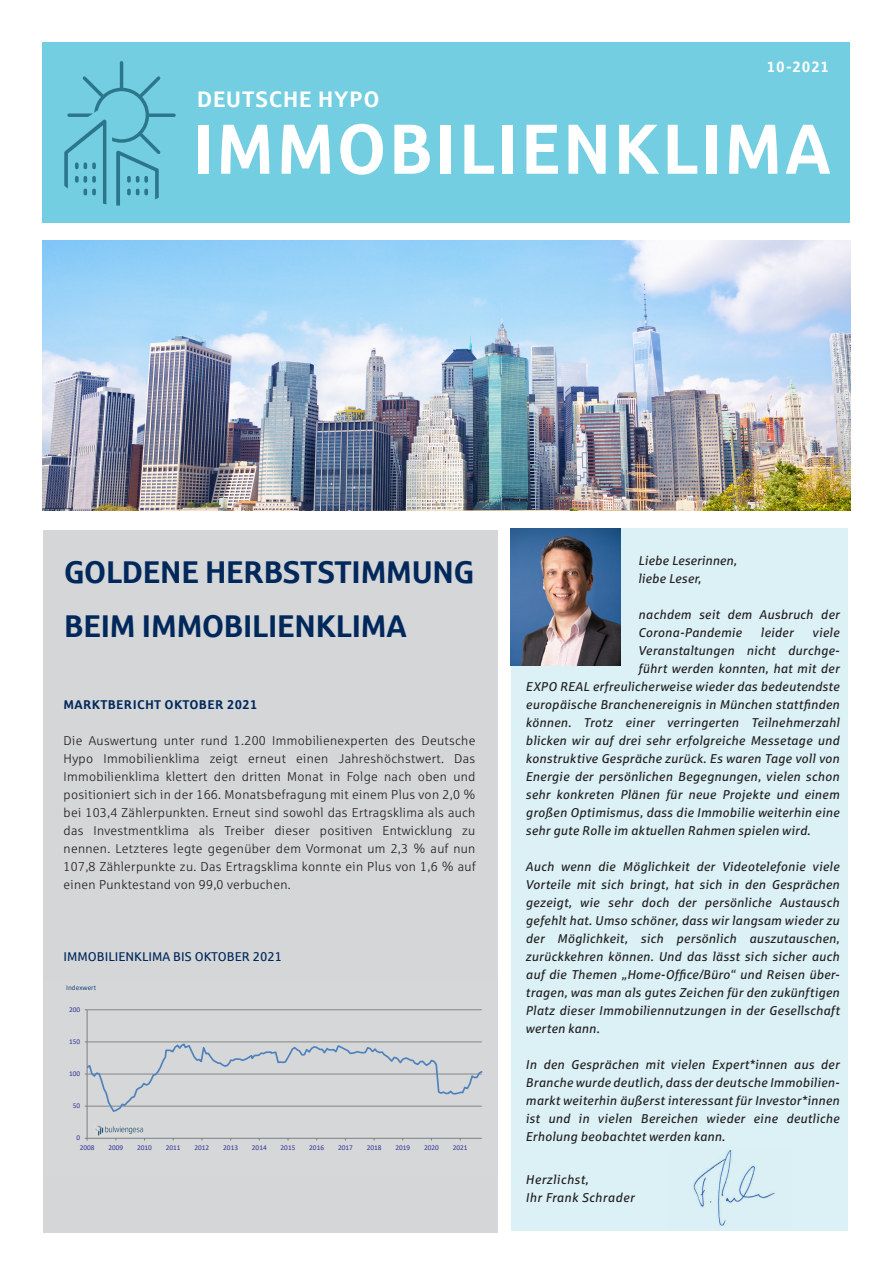
<style>
.page{position:relative;width:893px;height:1263px;background:#fff}
.page>*{position:absolute;margin:0;border:0;box-sizing:border-box;transform-origin:0 0}
.t1{font:700 70.5px "Sparkasse Rg";letter-spacing:.02em;color:#fff}
.t2{font:700 31.5px/54px "Sparkasse Rg";letter-spacing:-.025em;color:#00285b}
.t3{font:700 22.5px "Sparkasse Rg";letter-spacing:.025em;color:#fff}
.t4{font:700 15px "Sparkasse Rg";letter-spacing:.045em;color:#fff}
.t5{font:italic 12.75px/18px "Sparkasse Rg";letter-spacing:.01em;color:#231f20;text-align:justify}
.t6{font:12.75px/18px "Sparkasse Lt";letter-spacing:.025em;color:#231f20;text-align:justify}
.t7{font:12.75px "Sparkasse Rg";color:#00285b}
.t8{font:italic 12.75px "Sparkasse Rg";letter-spacing:.03em;color:#231f20}
.t9{font:700 12.75px "Sparkasse Rg";letter-spacing:.025em;color:#00285b}
.t10{font:7.35px "Calibri";color:#339}
.t11{font:7.35px "Calibri";color:#1f497d}
</style>
<div class="page">
<div style="left:43px;top:43px;width:807px;height:180px;background:#72cee0"></div>
<div style="left:511px;top:529px;width:336px;height:702px;background:#dbf1f6"></div>
<div style="left:43px;top:530px;width:454px;height:702px;background:#d5d6d8"></div>
<img style="left:511px;top:529px;width:109px;height:136px">
<img style="left:670px;top:1149px;width:121px;height:80px">
<svg style="left:64px;top:61px;width:112px;height:145px"></svg>
<div style="left:44px;top:979px;width:453px;height:195px;background:#d5d7d8"></div>
<hr style="left:87px;top:1009px;width:395px;height:1px;background:#868686">
<hr style="left:87px;top:1010px;width:1px;height:128px;background:#7f7f7f">
<hr style="left:87px;top:1138px;width:395px;height:1px;background:#7f7f7f">
<svg style="left:85px;top:1042px;width:397px;height:71px"></svg>
<img style="left:95px;top:1125px;width:48px;height:10px">
<img style="left:43px;top:241px;width:807px;height:270px">
<p class="t3" style="left:197px;top:85px;width:184px">DEUTSCHE HYPO</p>
<p class="t4" style="left:767px;top:57px;width:64px">10-2021</p>
<p class="t1" style="left:192px;top:104px;width:640px">IMMOBILIENKLIMA</p>
<p class="t2" style="left:64px;top:543px;width:412px">GOLDENE HERBSTSTIMMUNG<br>BEIM IMMOBILIENKLIMA</p>
<p class="t9" style="left:64px;top:696px;width:196px">MARKTBERICHT OKTOBER 2021</p>
<p class="t6" style="left:64px;top:731px;width:414px">Die Auswertung unter rund 1.200 Immobilienexperten des Deutsche Hypo Immobilienklima zeigt erneut einen Jahreshöchstwert. Das Immobilienklima klettert den dritten Monat in Folge nach oben und positioniert sich in der 166. Monatsbefragung mit einem Plus von 2,0 % bei 103,4 Zählerpunkten. Erneut sind sowohl das Ertragsklima als auch das Investmentklima als Treiber dieser positiven Entwicklung zu nennen. Letzteres legte gegenüber dem Vormonat um 2,3 % auf nun 107,8 Zählerpunkte zu. Das Ertragsklima konnte ein Plus von 1,6 % auf einen Punktestand von 99,0 verbuchen.</p>
<p class="t7" style="left:64px;top:948px;width:220px">IMMOBILIENKLIMA BIS OKTOBER 2021</p>
<p class="t11" style="left:66px;top:982px;width:32px">Indexwert</p>
<p class="t10" style="left:69px;top:1004px;width:13px">200</p>
<p class="t10" style="left:69px;top:1036px;width:13px">150</p>
<p class="t10" style="left:69px;top:1068px;width:13px">100</p>
<p class="t10" style="left:73px;top:1101px;width:9px">50</p>
<p class="t10" style="left:77px;top:1133px;width:5px">0</p>
<p class="t10" style="left:80px;top:1142px;width:16px">2008</p>
<p class="t10" style="left:108px;top:1142px;width:16px">2009</p>
<p class="t10" style="left:137px;top:1142px;width:16px">2010</p>
<p class="t10" style="left:166px;top:1142px;width:16px">2011</p>
<p class="t10" style="left:194px;top:1142px;width:16px">2012</p>
<p class="t10" style="left:223px;top:1142px;width:16px">2013</p>
<p class="t10" style="left:252px;top:1142px;width:16px">2014</p>
<p class="t10" style="left:281px;top:1142px;width:16px">2015</p>
<p class="t10" style="left:309px;top:1142px;width:16px">2016</p>
<p class="t10" style="left:338px;top:1142px;width:16px">2017</p>
<p class="t10" style="left:367px;top:1142px;width:16px">2018</p>
<p class="t10" style="left:395px;top:1142px;width:16px">2019</p>
<p class="t10" style="left:424px;top:1142px;width:16px">2020</p>
<p class="t10" style="left:453px;top:1142px;width:16px">2021</p>
<p class="t5" style="left:638px;top:551px;width:100px">Liebe Leserinnen,</p>
<p class="t5" style="left:638px;top:569px;width:64px">liebe Leser,</p>
<p class="t5" style="left:638px;top:605px;width:203px">nachdem seit dem Ausbruch der<br>Corona-Pandemie</p>
<p class="t5" style="left:761px;top:623px;width:34px">leider</p>
<p class="t5" style="left:812px;top:623px;width:29px">viele</p>
<p class="t5" style="left:638px;top:641px;width:203px">Veranstaltungen nicht durchge-</p>
<p class="t5" style="left:638px;top:659px;width:203px">führt werden konnten, hat mit der</p>
<p class="t5" style="left:526px;top:677px;width:315px">EXPO REAL erfreulicherweise wieder das bedeutendste</p>
<p class="t5" style="left:526px;top:695px;width:315px">europäische Branchenereignis in München stattfinden</p>
<p class="t5" style="left:526px;top:713px;width:315px">können. Trotz einer verringerten Teilnehmerzahl</p>
<p class="t5" style="left:526px;top:731px;width:315px">blicken wir auf drei sehr erfolgreiche Messetage und</p>
<p class="t5" style="left:526px;top:749px;width:315px">konstruktive Gespräche zurück. Es waren Tage voll von</p>
<p class="t5" style="left:526px;top:767px;width:315px">Energie der persönlichen Begegnungen, vielen schon</p>
<p class="t5" style="left:526px;top:785px;width:315px">sehr konkreten Plänen für neue Projekte und einem</p>
<p class="t5" style="left:526px;top:803px;width:315px">großen Optimismus, dass die Immobilie weiterhin eine</p>
<p class="t5" style="left:526px;top:821px;width:286px">sehr gute Rolle im aktuellen Rahmen spielen wird.</p>
<p class="t5" style="left:526px;top:857px;width:315px">Auch wenn die Möglichkeit der Videotelefonie viele Vorteile mit sich bringt, hat sich in den Gesprächen gezeigt, wie sehr doch der persönliche Austausch gefehlt hat. Umso schöner, dass wir langsam wieder zu der Möglichkeit, sich persönlich auszutauschen, zurückkehren können. Und das lässt sich sicher auch auf die Themen „Home-Office/Büro“ und Reisen über&shy;tragen, was man als gutes Zeichen für den zukünftigen Platz dieser Immobiliennutzungen in der Gesellschaft werten kann.</p>
<p class="t5" style="left:526px;top:1055px;width:315px">In den Gesprächen mit vielen Expert*innen aus der Branche wurde deutlich, dass der deutsche Immobilien&shy;markt weiterhin äußerst interessant für Investor*innen ist und in vielen Bereichen wieder eine deutliche Erholung beobachtet werden kann.</p>
<p class="t8" style="left:526px;top:1172px;width:64px">Herzlichst,</p>
<p class="t8" style="left:526px;top:1190px;width:110px">Ihr Frank Schrader</p>
</div>
